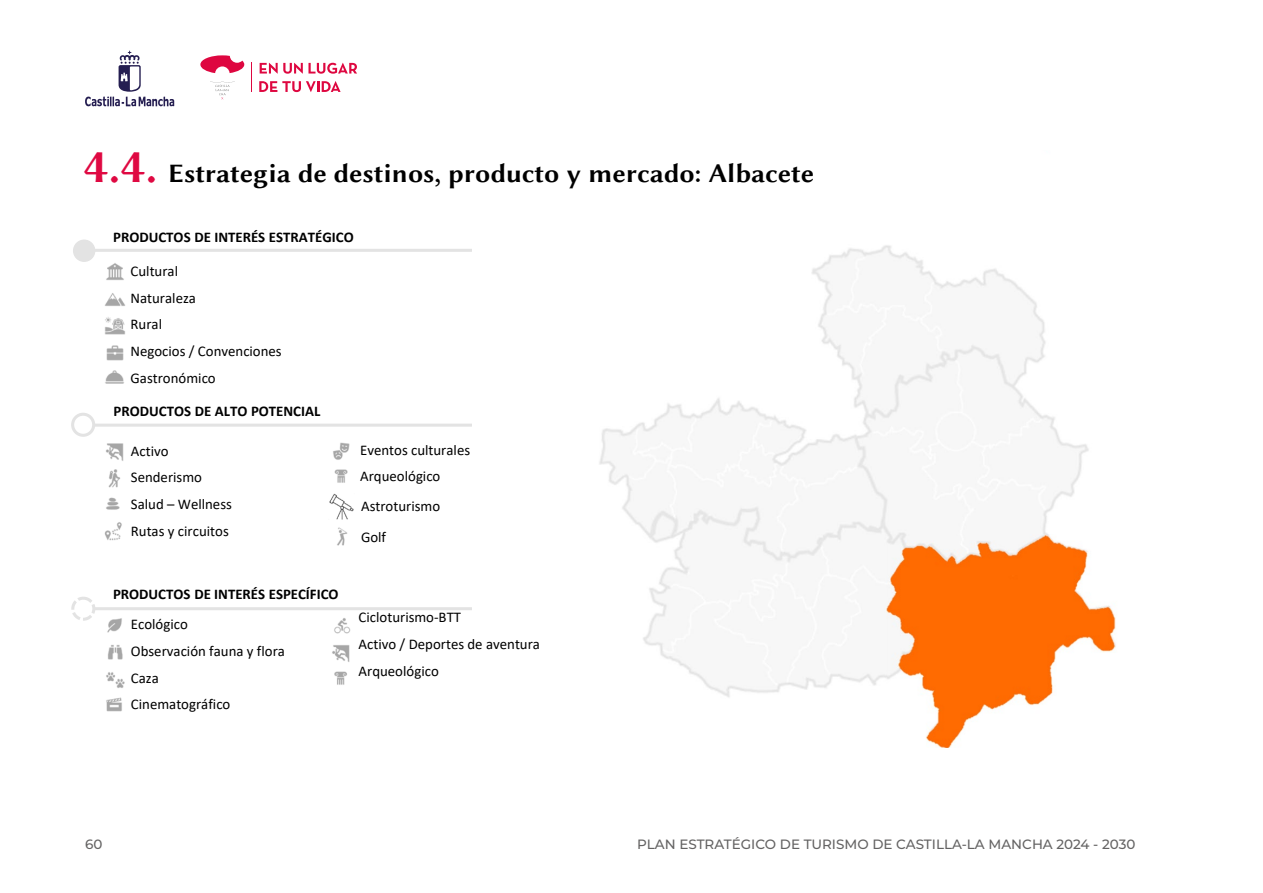
<style>
.page{position:relative;width:1263px;height:893px;background:#fff}
.page>*{position:absolute;margin:0;border:0;box-sizing:border-box;transform-origin:0 0}
.t1{font:27px "Linux Biolinum GB";color:#000}
.t2{font:14.85px/26.7px "Calibri";color:#000}
.t3{font:700 14.85px "Calibri";color:#000}
.t4{font:500 13.5px "Montserrat";color:#646363}
.s1{font-size:48.6px;color:#df0942}
</style>
<div class="page">
<svg style="left:200px;top:55px;width:44px;height:18px"></svg>
<svg style="left:210px;top:81px;width:25px;height:18px"></svg>
<svg style="left:260px;top:63px;width:97px;height:11px"></svg>
<svg style="left:259px;top:81px;width:82px;height:11px"></svg>
<svg style="left:85px;top:51px;width:89px;height:55px"></svg>
<img style="left:105px;top:293px;width:20px;height:13px">
<img style="left:106px;top:263px;width:18px;height:17px">
<img style="left:105px;top:317px;width:20px;height:18px">
<img style="left:106px;top:345px;width:18px;height:16px">
<img style="left:108px;top:469px;width:13px;height:18px">
<img style="left:106px;top:443px;width:18px;height:18px">
<img style="left:107px;top:618px;width:15px;height:15px">
<img style="left:108px;top:645px;width:15px;height:15px">
<img style="left:106px;top:672px;width:19px;height:16px">
<img style="left:334px;top:618px;width:17px;height:16px">
<img style="left:334px;top:671px;width:13px;height:14px">
<img style="left:106px;top:497px;width:14px;height:13px">
<img style="left:104px;top:522px;width:18px;height:19px">
<img style="left:333px;top:442px;width:17px;height:18px">
<img style="left:334px;top:469px;width:14px;height:14px">
<img style="left:106px;top:697px;width:16px;height:15px">
<img style="left:332px;top:645px;width:18px;height:17px">
<img style="left:105px;top:370px;width:19px;height:14px">
<div style="left:74px;top:240px;width:21px;height:21px;background:#e3e3e3;border-radius:50%"></div>
<div style="left:73px;top:240px;width:22px;height:22px;border:1px solid #e3e3e3;border-radius:50%"></div>
<div style="left:71px;top:413px;width:24px;height:24px;border:3px solid #e3e3e3;border-radius:50%"></div>
<div style="left:71px;top:597px;width:24px;height:24px;border:3px dashed #e3e3e3;border-radius:50%"></div>
<hr style="left:94px;top:249px;width:378px;height:3px;background:#e3e3e3">
<hr style="left:94px;top:424px;width:378px;height:3px;background:#e3e3e3">
<hr style="left:94px;top:607px;width:378px;height:3px;background:#e3e3e3">
<img style="left:329px;top:493px;width:25px;height:27px">
<img style="left:599px;top:245px;width:490px;height:452px">
<img style="left:887px;top:535px;width:229px;height:213px">
<img style="left:337px;top:527px;width:11px;height:19px">
<h1 class="t1" style="left:84px;top:155px;width:732px"><span class="s1">4.4.</span> Estrategia de destinos, producto y mercado: Albacete</h1>
<p class="t3" style="left:113px;top:226px;width:242px">PRODUCTOS DE INTERÉS ESTRATÉGICO</p>
<p class="t2" style="left:131px;top:257px;width:153px">Cultural<br>Naturaleza<br>Rural<br>Negocios / Convenciones<br>Gastronómico</p>
<p class="t3" style="left:114px;top:401px;width:208px">PRODUCTOS DE ALTO POTENCIAL</p>
<p class="t2" style="left:131px;top:437px;width:103px">Activo<br>Senderismo<br>Salud – Wellness<br>Rutas y circuitos</p>
<p class="t3" style="left:113px;top:583px;width:227px">PRODUCTOS DE INTERÉS ESPECÍFICO</p>
<p class="t2" style="left:360px;top:436px;width:111px">Eventos culturales<br>Arqueológico</p>
<p class="t2" style="left:361px;top:490px;width:81px;line-height:30.8px">Astroturismo<br>Golf</p>
<p class="t2" style="left:131px;top:610px;width:156px">Ecológico<br>Observación fauna y flora<br>Caza<br>Cinematográfico</p>
<p class="t2" style="left:359px;top:604px;width:183px">Cicloturismo-BTT<br>Activo / Deportes de aventura<br>Arqueológico</p>
<p class="t4" style="left:85px;top:835px;width:19px">60</p>
<p class="t4" style="left:637px;top:835px;width:500px">PLAN ESTRATÉGICO DE TURISMO DE CASTILLA-LA MANCHA 2024 - 2030</p>
</div>
